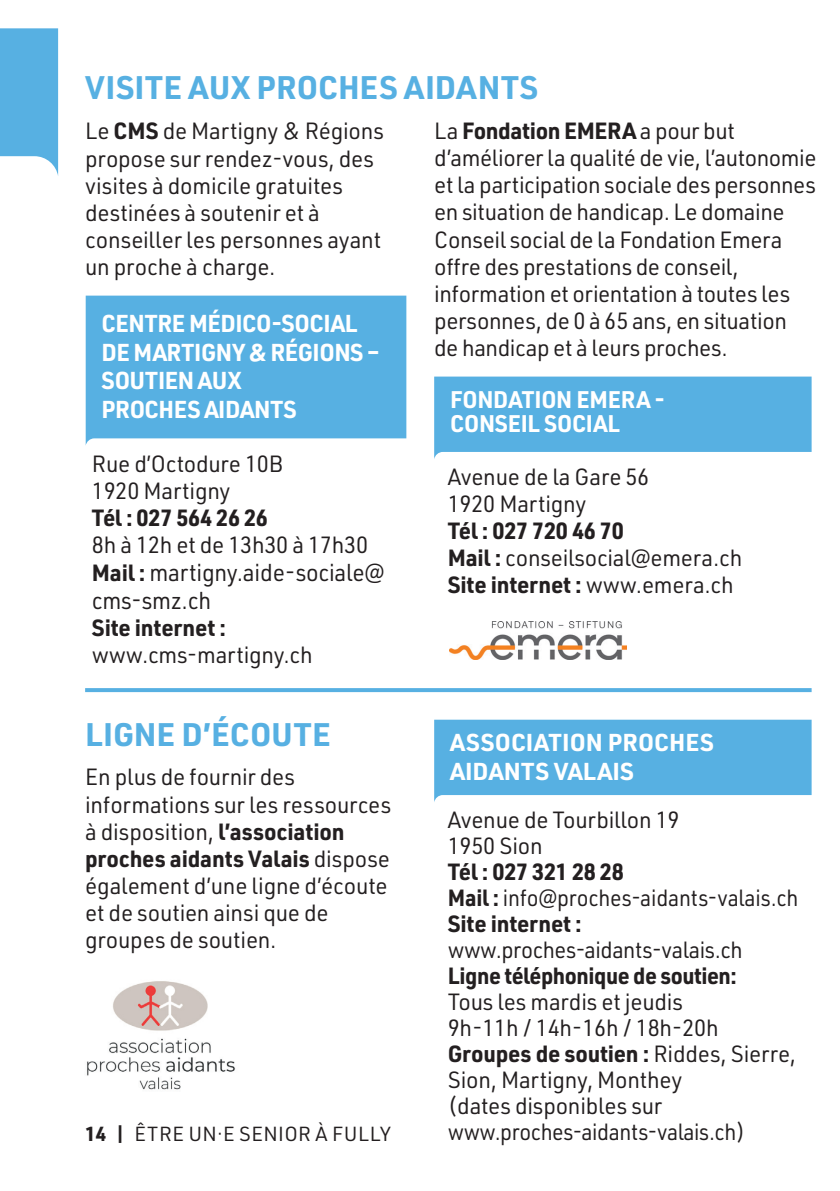
<style>
.page{position:relative;width:840px;height:1191px;background:#fff}
.page>*{position:absolute;margin:0;border:0;box-sizing:border-box;transform-origin:0 0}
.t1{font:700 32px "URWDIN";letter-spacing:.01em;color:#57b0e2}
.t2{font:700 24px/28.8px "URWDIN";letter-spacing:-.005em;color:#fff;scale:.96 1}
.t3{font:24px/28px "URWDIN";letter-spacing:-.01em;color:#231f20;scale:.94 1}
.t4{font:700 24px/28.8px "URWDIN";letter-spacing:-.005em;color:#fff}
.t5{font:700 23.6px/24px "URWDIN";letter-spacing:-.01em;color:#fff;scale:.96 1}
.t6{font:23px/27px "URWDIN";letter-spacing:-.01em;color:#231f20}
.t7{font:700 23px/26px "URWDIN";letter-spacing:-.01em;color:#231f20}
.t8{font:23px "URWDIN";letter-spacing:-.01em;color:#231f20;scale:.94 1}
.t9{font:700 23px "URWDIN";letter-spacing:-.01em;color:#231f20;scale:.94 1}
.t10{font:20px "URWDIN";letter-spacing:.025em;color:#231f20}
.s1{font-weight:700}
.s2{font-weight:700;font-size:23px}
.s3{font-weight:400}
</style>
<div class="page">
<svg style="left:0;top:28px;width:58px;height:147px;background:#6ab9e5"></svg>
<div style="left:86px;top:296px;width:320px;height:148px;background:#57b0e2"></div>
<svg style="left:434px;top:719px;width:377px;height:83px;background:#66b7e4"></svg>
<svg style="left:434px;top:376px;width:377px;height:83px;background:#66b7e4"></svg>
<img style="left:449px;top:621px;width:177px;height:39px">
<svg style="left:85px;top:688px;width:726px;height:4px;background:#5bb2e2"></svg>
<img style="left:87px;top:981px;width:148px;height:109px">
<h1 class="t1" style="left:85px;top:66px;width:454px">VISITE AUX PROCHES AIDANTS</h1>
<p class="t6" style="left:85px;top:117px;width:300px">Le <span class="s1">CMS</span> de Martigny &amp; Régions propose sur rendez-vous, des visites à domicile gratuites destinées à soutenir et à conseiller les personnes ayant un proche à charge.</p>
<p class="t6" style="left:434px;top:117px;width:383px">La <span class="s1">Fondation EMERA</span> a pour but d’améliorer la qualité de vie, l’autonomie et la participation sociale des personnes en situation de handicap. Le domaine Conseil social de la Fondation Emera offre des prestations de conseil, information et orientation à toutes les personnes, de 0 à 65 ans, en situation de handicap et à leurs proches.</p>
<p class="t2" style="left:101px;top:308px;width:291px">CENTRE MÉDICO-SOCIAL<br>DE MARTIGNY &amp; RÉGIONS –<br>SOUTIEN AUX<br>PROCHES AIDANTS</p>
<p class="t5" style="left:450px;top:386px;width:225px">FONDATION EMERA -<br>CONSEIL SOCIAL</p>
<p class="t6" style="left:447px;top:463px;width:203px">Avenue de la Gare 56<br>1920 Martigny</p>
<p class="t6" style="left:447px;top:517px;width:296px"><span class="s1">Tél : 027 720 46 70<br>Mail :</span> conseilsocial@emera.ch<br><span class="s1">Site internet :</span> www.emera.ch</p>
<p class="t6" style="left:92px;top:449px;width:192px">Rue d’Octodure 10B<br>1920 Martigny</p>
<p class="t7" style="left:92px;top:503px;width:177px">Tél : 027 564 26 26</p>
<p class="t6" style="left:92px;top:530px;width:277px">8h à 12h et de 13h30 à 17h30</p>
<p class="t3" style="left:92px;top:557px;width:313px"><span class="s2">Mail :</span> martigny.aide-sociale@ cms-smz.ch</p>
<p class="t7" style="left:92px;top:613px;width:135px">Site internet :</p>
<p class="t6" style="left:92px;top:640px;width:222px">www.cms-martigny.ch</p>
<h1 class="t1" style="left:85px;top:712px;width:247px">LIGNE D’ÉCOUTE</h1>
<p class="t6" style="left:85px;top:763px;width:307px">En plus de fournir des informations sur les ressources à disposition, <span class="s1">l’association proches aidants Valais</span> dispose également d’une ligne d’écoute et de soutien ainsi que de groupes de soutien.</p>
<p class="t10" style="left:85px;top:1120px;width:307px"><span class="s1">14 |</span> ÊTRE UN·E SENIOR À FULLY</p>
<p class="t4" style="left:450px;top:727px;width:265px">ASSOCIATION PROCHES<br>AIDANTS VALAIS</p>
<p class="t6" style="left:447px;top:806px;width:233px;line-height:26px">Avenue de Tourbillon 19<br>1950 Sion</p>
<p class="t7" style="left:447px;top:858px;width:352px">Tél : 027 321 28 28<br>Mail : <span class="s3">info@proches-aidants-valais.ch<br></span>Site internet :</p>
<p class="t8" style="left:447px;top:935px;width:315px">www.proches-aidants-valais.ch</p>
<p class="t9" style="left:447px;top:960px;width:309px">Ligne téléphonique de soutien:</p>
<p class="t6" style="left:447px;top:988px;width:349px;line-height:26px">Tous les mardis et jeudis<br>9h-11h / 14h-16h / 18h-20h<br><span class="s1">Groupes de soutien :</span> Riddes, Sierre,<br>Sion, Martigny, Monthey<br>(dates disponibles sur www.proches-aidants-valais.ch)</p>
</div>
